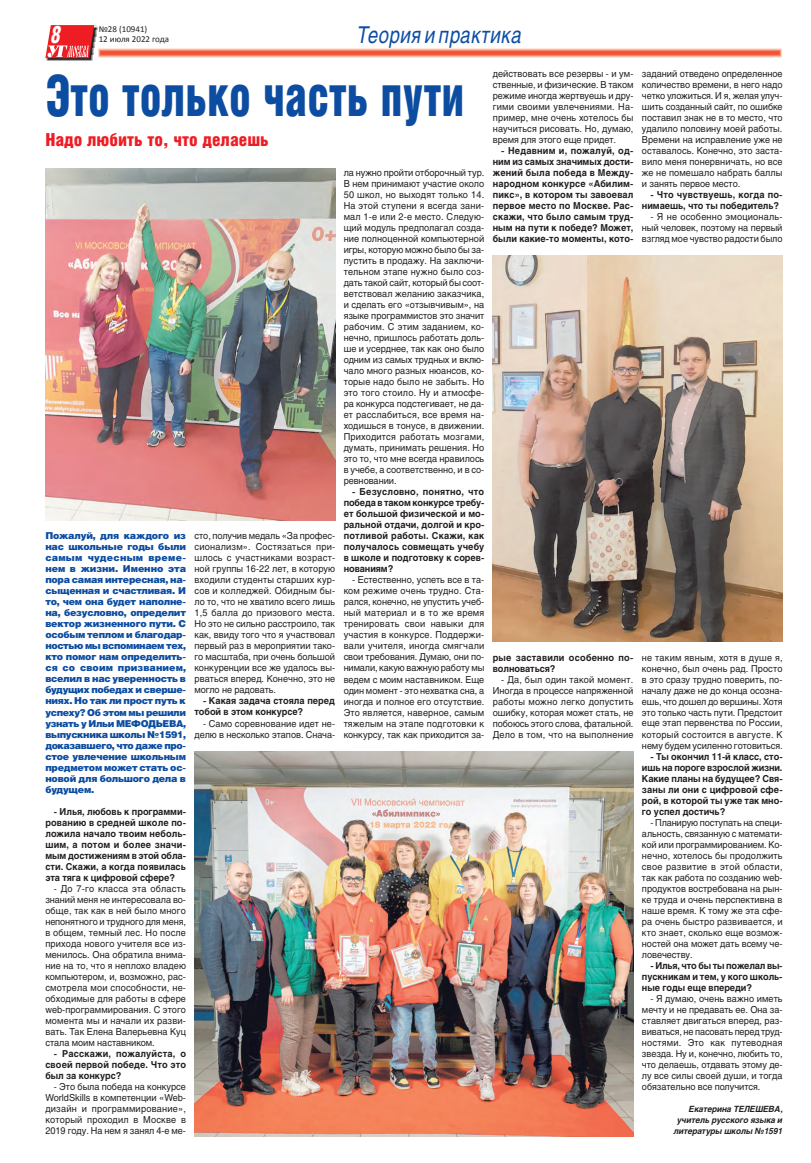
<style>
.page{position:relative;width:811px;height:1163px;background:#fff}
.page>*{position:absolute;margin:0;border:0;box-sizing:border-box;transform-origin:0 0}
.Заголовок_темный_пло{font:900 57px "Helios Cond";color:#0d4da1;scale:.8 1}
.t1{font:italic 900 24px "Helios Cond";color:#fff;scale:.8 1}
.Супер_рубрика{font:italic 23px "Helios";letter-spacing:.03em;color:#0d4da1;scale:.8 1}
.Подзаголовок{font:900 18px "Helios Cond";color:#ee1d23}
.Текст{font:9.5px/11px "Helios";letter-spacing:-.005em;color:#231f20;text-align:justify;scale:.96 1}
.Текст-2{font:700 9.5px/11px "Helios";color:#231f20;text-align:justify;scale:.96 1}
.Врез{font:900 9.5px/11px "Helios";letter-spacing:-.025em;color:#0d4da1;text-align:justify}
.Текст-3{font:700 9.5px/11px "Helios";letter-spacing:.02em;color:#231f20;scale:.96 1}
.t2{font:9px/9.9px "Calibri";color:#231f20}
.Подпись{font:italic 700 8.5px/11px "Helios";letter-spacing:-.005em;color:#231f20;text-align:center;scale:.96 1}
</style>
<div class="page">
<img style="left:46px;top:58px;width:47px;height:3px">
<img style="left:94px;top:27px;width:3px;height:14px">
<svg style="left:45px;top:25px;width:49px;height:33px"></svg>
<img style="left:98px;top:48px;width:684px;height:10px">
<img style="left:194px;top:751px;width:439px;height:385px">
<img style="left:45px;top:168px;width:290px;height:352px">
<img style="left:493px;top:255px;width:289px;height:386px">
<h2 class="t1" style="left:51px;top:21px;width:14px">8</h2>
<p class="t2" style="left:99px;top:24px;width:72px">№28 (10941)<br>12 июля 2022 года</p>
<p class="Супер_рубрика" style="left:357px;top:21px;width:207px">Теория и практика</p>
<p class="Заголовок_темный_пло" style="left:45px;top:63px;width:525px">Это только часть пути</p>
<p class="Подзаголовок" style="left:45px;top:130px;width:225px">Надо любить то, что делаешь</p>
<p class="Текст" style="left:493px;top:68px;width:148px">действовать все резервы - и ум&shy;ственные, и физические. В таком режиме иногда жертвуешь и дру&shy;гими своими увлечениями. На&shy;пример, мне очень хотелось бы научиться рисовать. Но, думаю, время для этого еще придет.</p>
<p class="Текст-2" style="left:493px;top:145px;width:148px;text-indent:9px">- Недавним и, пожалуй, од&shy;ним из самых значимых дости&shy;жений была победа в Между&shy;народном конкурсе «Абилим&shy;пикс», в котором ты завоевал первое место по Москве. Рас&shy;скажи, что было самым труд&shy;ным на пути к победе? Может, были какие-то моменты, кото-</p>
<p class="Текст" style="left:344px;top:167px;width:148px">ла нужно пройти отборочный тур.<br>В нем принимают участие около 50 школ, но выходят только 14.<br>На этой ступени я всегда зани&shy;мал 1‑е или 2‑е место. Следую&shy;щий модуль предполагал созда&shy;ние полноценной компьютерной игры, которую можно было бы за&shy;пустить в продажу. На заключи&shy;тельном этапе нужно было соз&shy;дать такой сайт, который бы соот&shy;ветствовал желанию заказчика, и сделать его «отзывчивым», на языке программистов это значит рабочим. С этим заданием, ко&shy;нечно, пришлось работать доль&shy;ше и усерднее, так как оно было одним из самых трудных и вклю&shy;чало много разных нюансов, ко&shy;торые надо было не забыть. Но это того стоило. Ну и атмосфе&shy;ра конкурса подстегивает, не да&shy;ет расслабиться, все время на&shy;ходишься в тонусе, в движении.<br>Приходится работать мозгами, думать, принимать решения. Но это то, что мне всегда нравилось в учебе, а соответственно, и в со&shy;ревновании.</p>
<p class="Текст-2" style="left:344px;top:486px;width:148px;text-indent:8px">- Безусловно, понятно, что победа в таком конкурсе требу&shy;ет большой физической и мо&shy;ральной отдачи, долгой и кро&shy;потливой работы. Скажи, как получалось совмещать учебу в школе и подготовку к сорев&shy;нованиям?</p>
<p class="Текст" style="left:344px;top:574px;width:148px;text-indent:9px">- Естественно, успеть все в та&shy;ком режиме очень трудно. Ста&shy;рался, конечно, не упустить учеб&shy;ный материал и в то же время тренировать свои навыки для участия в конкурсе. Поддержи&shy;вали учителя, иногда смягчали свои требования. Думаю, они по&shy;нимали, какую важную работу мы ведем с моим наставником. Еще один момент - это нехватка сна, а иногда и полное его отсутствие.<br>Это является, наверное, самым тяжелым на этапе подготовки к конкурсу, так как приходится за-</p>
<p class="Текст" style="left:194px;top:530px;width:148px">сто, получив медаль «За профес&shy;сионализм». Состязаться при&shy;шлось с участниками возраст&shy;ной группы 16‑22 лет, в которую входили студенты старших кур&shy;сов и колледжей. Обидным бы&shy;ло то, что не хватило всего лишь 1,5 балла до призового места.<br>Но это не сильно расстроило, так как, ввиду того что я участвовал первый раз в мероприятии тако&shy;го масштаба, при очень большой конкуренции все же удалось вы&shy;рваться вперед. Конечно, это не могло не радовать.</p>
<p class="Текст-2" style="left:194px;top:695px;width:148px;text-indent:8px">- Какая задача стояла перед тобой в этом конкурсе?</p>
<p class="Текст" style="left:194px;top:717px;width:148px;text-align:right">- Само соревнование идет не&shy;делю в несколько этапов. Снача-</p>
<p class="Врез" style="left:45px;top:530px;width:142px">Пожалуй, для каждого из нас школьные годы были самым чудесным време&shy;нем в жизни. Именно эта пора самая интересная, на&shy;сыщенная и счастливая. И то, чем она будет наполне&shy;на, безусловно, определит вектор жизненного пути. С особым теплом и благодар&shy;ностью мы вспоминаем тех, кто помог нам определить&shy;ся со своим призванием, вселил в нас уверенность в будущих победах и сверше&shy;ниях. Но так ли прост путь к успеху? Об этом мы решили узнать у Ильи МЕФОДЬЕВА, выпускника школы №1591, доказавшего, что даже про&shy;стое увлечение школьным предметом может стать ос&shy;новой для большого дела в будущем.</p>
<p class="Текст-2" style="left:45px;top:805px;width:148px;text-indent:9px">- Илья, любовь к программи&shy;рованию в средней школе по&shy;ложила начало твоим неболь&shy;шим, а потом и более значи&shy;мым достижениям в этой обла&shy;сти. Скажи, а когда появилась эта тяга к цифровой сфере?</p>
<p class="Текст" style="left:45px;top:882px;width:148px;text-indent:9px">- До 7‑го класса эта область знаний меня не интересовала во&shy;обще, так как в ней было много непонятного и трудного для меня, в общем, темный лес. Но после прихода нового учителя все из&shy;менилось. Она обратила внима&shy;ние на то, что я неплохо владею компьютером, и, возможно, рас&shy;смотрела мои способности, не&shy;обходимые для работы в сфере web-программирования. С этого момента мы и начали их разви&shy;вать. Так Елена Валерьевна Куц стала моим наставником.</p>
<p class="Текст-2" style="left:45px;top:1047px;width:148px;text-indent:8px">- Расскажи, пожалуйста, о своей первой победе. Что это был за конкурс?</p>
<p class="Текст" style="left:45px;top:1080px;width:148px;text-indent:8px">- Это была победа на конкурсе WorldSkills в компетенции «Web&shy;дизайн и программирование», который проходил в Москве в 2019 году. На нем я занял 4‑е ме-</p>
<p class="Текст-3" style="left:493px;top:651px;width:148px">рые заставили особенно по&shy;волноваться?</p>
<p class="Текст" style="left:493px;top:673px;width:148px;text-indent:8px">- Да, был один такой момент.<br>Иногда в процессе напряженной работы можно легко допустить ошибку, которая может стать, не побоюсь этого слова, фатальной.<br>Дело в том, что на выполнение</p>
<p class="Текст" style="left:642px;top:68px;width:148px">заданий отведено определенное количество времени, в него надо четко уложиться. И я, желая улуч&shy;шить созданный сайт, по ошибке поставил знак не в то место, что удалило половину моей работы.<br>Времени на исправление уже не оставалось. Конечно, это заста&shy;вило меня понервничать, но все же не помешало набрать баллы и занять первое место.</p>
<p class="Текст-2" style="left:642px;top:189px;width:148px;text-indent:8px">- Что чувствуешь, когда по&shy;нимаешь, что ты победитель?</p>
<p class="Текст" style="left:642px;top:211px;width:148px;text-indent:8px">- Я не особенно эмоциональ&shy;ный человек, поэтому на первый взгляд мое чувство радости было</p>
<p class="Текст" style="left:642px;top:651px;width:148px">не таким явным, хотя в душе я, конечно, был очень рад. Просто в это сразу трудно поверить, по&shy;началу даже не до конца осозна&shy;ешь, что дошел до вершины. Хотя это только часть пути. Предстоит еще этап первенства по России, который состоится в августе. К нему будем усиленно готовиться.</p>
<p class="Текст-2" style="left:642px;top:750px;width:148px;text-indent:9px">- Ты окончил 11‑й класс, сто&shy;ишь на пороге взрослой жизни.<br>Какие планы на будущее? Свя&shy;заны ли они с цифровой сфе&shy;рой, в которой ты уже так мно&shy;го успел достичь?</p>
<p class="Текст" style="left:642px;top:816px;width:148px;text-indent:9px">- Планирую поступать на специ&shy;альность, связанную с математи&shy;кой или программированием. Ко&shy;нечно, хотелось бы продолжить свое развитие в этой области, так как работа по созданию web&shy;продуктов востребована на рын&shy;ке труда и очень перспективна в наше время. К тому же эта сфе&shy;ра очень быстро развивается, и кто знает, сколько еще возмож&shy;ностей она может дать всему че&shy;ловечеству.</p>
<p class="Текст-2" style="left:642px;top:959px;width:148px;text-indent:9px">- Илья, что бы ты пожелал вы&shy;пускникам и тем, у кого школь&shy;ные годы еще впереди?</p>
<p class="Текст" style="left:642px;top:992px;width:148px;text-indent:8px">- Я думаю, очень важно иметь мечту и не предавать ее. Она за&shy;ставляет двигаться вперед, раз&shy;виваться, не пасовать перед труд&shy;ностями. Это как путеводная звезда. Ну и, конечно, любить то, что делаешь, отдавать этому де&shy;лу все силы своей души, и тогда обязательно все получится.</p>
<p class="Подпись" style="left:689px;top:1102px;width:99px">Екатерина ТЕЛЕШЕВА,</p>
<p class="Подпись" style="left:674px;top:1113px;width:115px">учитель русского языка и литературы школы №1591</p>
</div>
